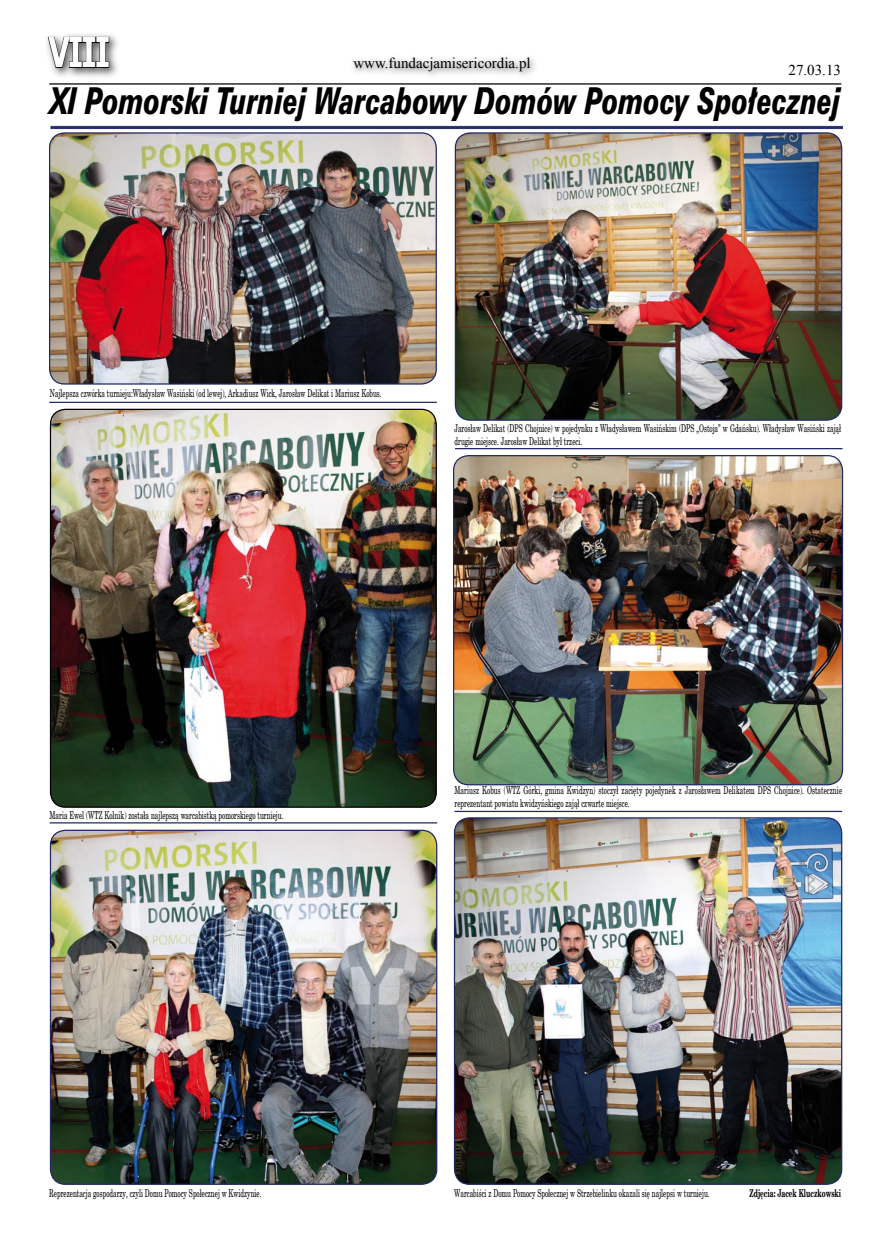
<style>
.page{position:relative;width:886px;height:1241px;background:#fff}
.page>*{position:absolute;margin:0;border:0;box-sizing:border-box;transform-origin:0 0}
.t1{font:700 41.25px "Verdana";color:#fff;scale:.7 1}
.t2{font:italic 33.75px "Zurich Blk PL";color:#000;scale:.67 1}
.t3{font:15px "Times New Roman";color:#000}
.t4{font:10.62px/12.9px "New Brunswick";color:#000;scale:.6 1}
.t5{font:700 10.62px "New Brunswick";color:#000;scale:.6 1}
.s1{font-size:30px}
</style>
<div class="page">
<div style="left:43px;top:31px;width:79px;height:50px;background:#000;opacity:.75"></div>
<div style="left:349px;top:52px;width:190px;height:28px;background:#000;opacity:.75"></div>
<hr style="left:49px;top:83px;width:792px;height:2px;background:#000">
<hr style="left:50px;top:126px;width:793px;height:1px;background:#202867">
<hr style="left:50px;top:127px;width:793px;height:1px;background:#202867">
<hr style="left:50px;top:128px;width:793px;height:1px;background:#202867">
<img style="left:455px;top:133px;width:387px;height:287px;border-radius:15px">
<div style="left:455px;top:132px;width:387px;height:288px;border:1px solid #202867;border-radius:15px"></div>
<img style="left:454px;top:455px;width:388px;height:329px;border-radius:15px">
<div style="left:453px;top:455px;width:390px;height:330px;border:1px solid #202867;border-radius:15px"></div>
<img style="left:50px;top:133px;width:386px;height:251px;border-radius:15px">
<div style="left:49px;top:132px;width:388px;height:252px;border:1px solid #202867;border-radius:15px"></div>
<img style="left:50px;top:409px;width:386px;height:398px;border-radius:15px">
<img style="left:454px;top:817px;width:388px;height:366px;border-radius:15px">
<div style="left:454px;top:817px;width:388px;height:367px;border:1px solid #202867;border-radius:15px"></div>
<img style="left:50px;top:830px;width:387px;height:353px;border-radius:15px">
<div style="left:50px;top:829px;width:387px;height:355px;border:1px solid #202867;border-radius:15px"></div>
<hr style="left:49px;top:401px;width:388px;height:2px;background:#202867">
<hr style="left:50px;top:822px;width:387px;height:1px;background:#202867">
<hr style="left:455px;top:448px;width:387px;height:1px;background:#202867">
<hr style="left:454px;top:810px;width:388px;height:2px;background:#202867">
<svg style="left:48px;top:37px;width:491px;height:33px"></svg>
<h1 class="t1" style="left:48px;top:26px;width:59px">V<span class="s1">str.</span> III</h1>
<h3 class="t3" style="left:353px;top:53px;width:179px">www.fundacjamisericordia.pl</h3>
<h3 class="t3" style="left:788px;top:59px;width:54px">27.03.13</h3>
<h2 class="t2" style="left:50px;top:78px;width:1181px">XI Pomorski Turniej Warcabowy Domów Pomocy Społecznej</h2>
<p class="t4" style="left:50px;top:386px;width:554px">Najlepsza czwórka turnieju:Władysław Wasiński (od lewej), Arkadiusz Wick, Jarosław Delikat i Mariusz Kobus.</p>
<p class="t4" style="left:454px;top:421px;width:646px">Jarosław Delikat (DPS Chojnice) w pojedynku z Władysławem Wasińskim (DPS „Ostoja” w Gdańsku). Władysław Wasiński zajął drugie miejsce. Jarosław Delikat był trzeci.</p>
<p class="t4" style="left:50px;top:808px;width:391px">Maria Ewel (WTZ Kolnik) została najlepszą warcabistką pomorskiego turnieju.</p>
<p class="t4" style="left:454px;top:783px;width:648px">Mariusz Kobus (WTZ Górki, gmina Kwidzyn) stoczył zacięty pojedynek z Jarosławem Delikatem DPS Chojnice). Ostatecznie reprezentant powiatu kwidzyńskiego zajął czwarte miejsce.</p>
<p class="t4" style="left:49px;top:1185px;width:355px">Reprezentacja gospodarzy, czyli Domu Pomocy Społecznej w Kwidzynie.</p>
<p class="t4" style="left:454px;top:1185px;width:427px">Warcabiści z Domu Pomocy Społecznej w Strzebielinku okazali się najlepsi w turnieju.</p>
<p class="t5" style="left:749px;top:1185px;width:154px">Zdjęcia: Jacek Kluczkowski</p>
</div>
